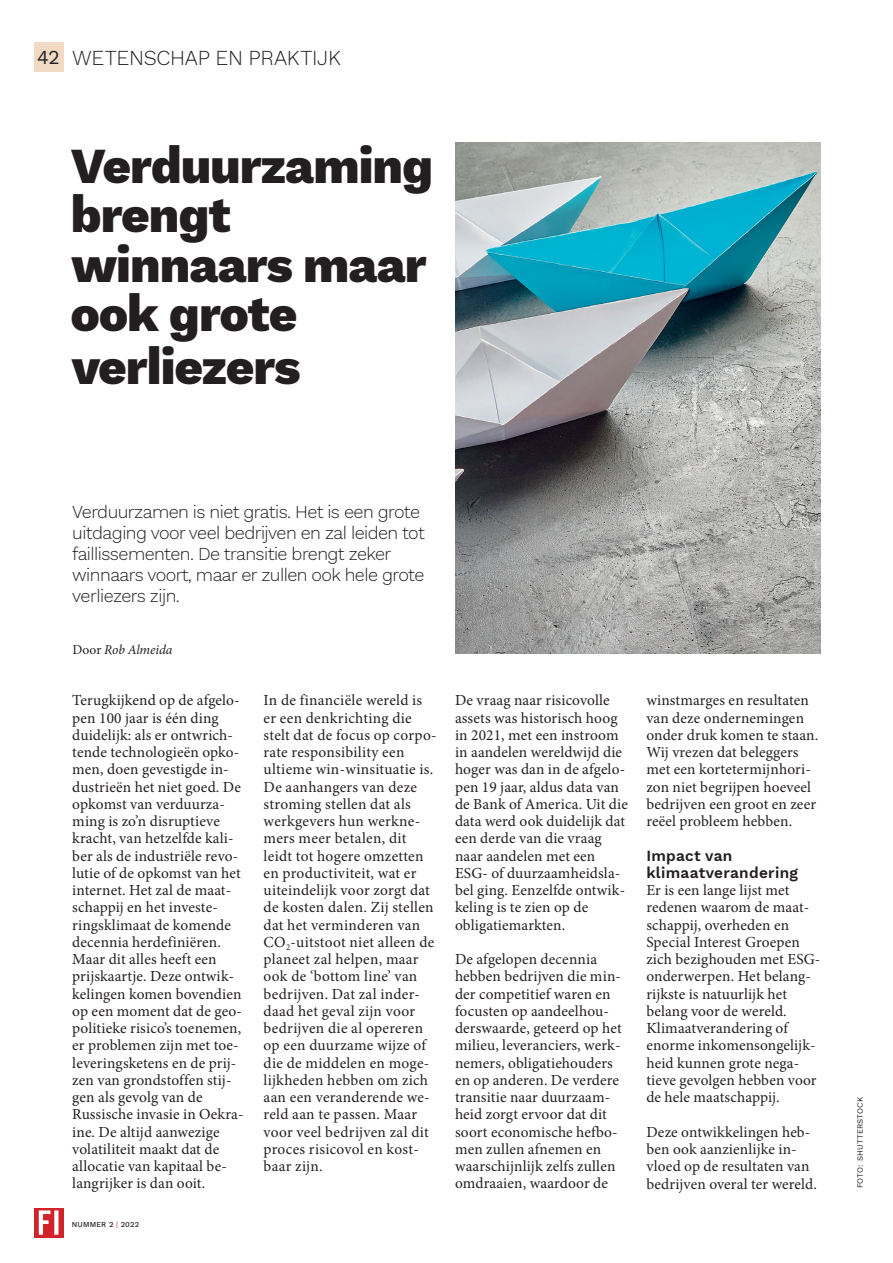
<style>
.page{position:relative;width:893px;height:1263px;background:#fff}
.page>*{position:absolute;margin:0;border:0;box-sizing:border-box;transform-origin:0 0}
.t1{font:800 49.5px/50.2px "Work Sans";letter-spacing:-.02em;color:#231f20}
.t2{font:300 21px "Work Sans";letter-spacing:-.01em;color:#231f20}
.t3{font:300 18px/21px "Work Sans";letter-spacing:-.03em;color:#231f20}
.t4{font:15.3px/17.2px "Minion Pro";letter-spacing:.01em;color:#231f20}
.t5{font:600 15.3px/17.2px "Work Sans";letter-spacing:.02em;color:#231f20}
.t6{font:italic 13.5px "Minion Pro";letter-spacing:-.005em;color:#231f20}
.t7{font:7.95px "Work Sans";letter-spacing:.02em;color:#231f20}
.t8{font:500 7.5px "Work Sans";letter-spacing:.02em;color:#231f20}
.s1{font-weight:400;font-size:19.5px}
.s2{font-style:normal}
.s3{font-weight:400;color:#d1232a}
</style>
<div class="page">
<svg style="left:34px;top:1208px;width:30px;height:29px"></svg>
<svg style="left:39px;top:1210px;width:19px;height:25px"></svg>
<img style="left:455px;top:142px;width:366px;height:512px">
<div style="left:34px;top:43px;width:30px;height:29px;background:#f0dac4"></div>
<h2 class="t2" style="left:37px;top:42px;width:305px"><span class="s1">42</span> WETENSCHAP EN PRAKTIJK</h2>
<h1 class="t1" style="left:70px;top:139px;width:364px">Verduurzaming brengt winnaars maar ook grote verliezers</h1>
<p class="t3" style="left:72px;top:500px;width:354px">Verduurzamen is niet gratis. Het is een grote uitdaging voor veel bedrijven en zal leiden tot faillissementen. De transitie brengt zeker winnaars voort, maar er zullen ook hele grote verliezers zijn.</p>
<p class="t6" style="left:73px;top:640px;width:101px"><span class="s2">Door</span> Rob Almeida</p>
<p class="t4" style="left:72px;top:692px;width:173px">Terugkijkend op de afgelo&shy;pen 100 jaar is één ding duidelijk: als er ontwrich&shy;tende technologieën opko&shy;men, doen gevestigde in&shy;dustrieën het niet goed. De opkomst van verduurza&shy;ming is zo’n disruptieve kracht, van hetzelfde kali&shy;ber als de industriële revo&shy;lutie of de opkomst van het internet. Het zal de maat&shy;schappij en het investe&shy;ringsklimaat de komende decennia herdefiniëren.<br>Maar dit alles heeft een prijskaartje. Deze ontwik&shy;kelingen komen bovendien op een moment dat de geo&shy;politieke risico’s toenemen, er problemen zijn met toe&shy;leveringsketens en de prij&shy;zen van grondstoffen stij&shy;gen als gevolg van de<br>Russische invasie in Oekra&shy;ïne. De altijd aanwezige volatiliteit maakt dat de allocatie van kapitaal be&shy;langrijker is dan ooit.</p>
<p class="t8" style="left:72px;top:1219px;width:69px">NUMMER 2 <span class="s3">|</span> 2022</p>
<p class="t4" style="left:264px;top:692px;width:174px">In de financiële wereld is er een denkrichting die stelt dat de focus op corpo&shy;rate responsibility een ultieme win-winsituatie is.<br>De aanhangers van deze stroming stellen dat als werkgevers hun werkne&shy;mers meer betalen, dit leidt tot hogere omzetten en productiviteit, wat er uiteindelijk voor zorgt dat de kosten dalen. Zij stellen dat het verminderen van<br>CO<sub>2</sub>-uitstoot niet alleen de planeet zal helpen, maar ook de ‘bottom line’ van bedrijven. Dat zal inder&shy;daad het geval zijn voor bedrijven die al opereren op een duurzame wijze of die de middelen en moge&shy;lijkheden hebben om zich aan een veranderende we&shy;reld aan te passen. Maar voor veel bedrijven zal dit proces risicovol en kost&shy;baar zijn.</p>
<p class="t4" style="left:455px;top:692px;width:174px">De vraag naar risicovolle assets was historisch hoog in 2021, met een instroom in aandelen wereldwijd die hoger was dan in de afgelo&shy;pen 19 jaar, aldus data van de Bank of America. Uit die data werd ook duidelijk dat een derde van die vraag naar aandelen met een<br>ESG- of duurzaamheidsla&shy;bel ging. Eenzelfde ontwik&shy;keling is te zien op de obligatiemarkten.</p>
<p class="t4" style="left:455px;top:951px;width:168px">De afgelopen decennia hebben bedrijven die min&shy;der competitief waren en focusten op aandeelhou&shy;derswaarde, geteerd op het milieu, leveranciers, werk&shy;nemers, obligatiehouders en op anderen. De verdere transitie naar duurzaam&shy;heid zorgt ervoor dat dit soort economische hefbo&shy;men zullen afnemen en waarschijnlijk zelfs zullen omdraaien, waardoor de</p>
<p class="t4" style="left:646px;top:692px;width:173px">winstmarges en resultaten van deze ondernemingen onder druk komen te staan.<br>Wij vrezen dat beleggers met een kortetermijnhori&shy;zon niet begrijpen hoeveel bedrijven een groot en zeer reëel probleem hebben.</p>
<p class="t5" style="left:646px;top:846px;width:153px">Impact van klimaatverandering</p>
<p class="t4" style="left:646px;top:882px;width:176px">Er is een lange lijst met redenen waarom de maat&shy;schappij, overheden en<br>Special Interest Groepen zich bezighouden met ESG&shy;onderwerpen. Het belang&shy;rijkste is natuurlijk het belang voor de wereld.<br>Klimaatverandering of enorme inkomensongelijk&shy;heid kunnen grote nega&shy;tieve gevolgen hebben voor de hele maatschappij.</p>
<p class="t4" style="left:646px;top:1123px;width:172px">Deze ontwikkelingen heb&shy;ben ook aanzienlijke in&shy;vloed op de resultaten van bedrijven overal ter wereld.</p>
<p class="t7" style="left:854px;top:1188px;width:93px;rotate:-90deg">FOTO: SHUTTERSTOCK</p>
</div>
